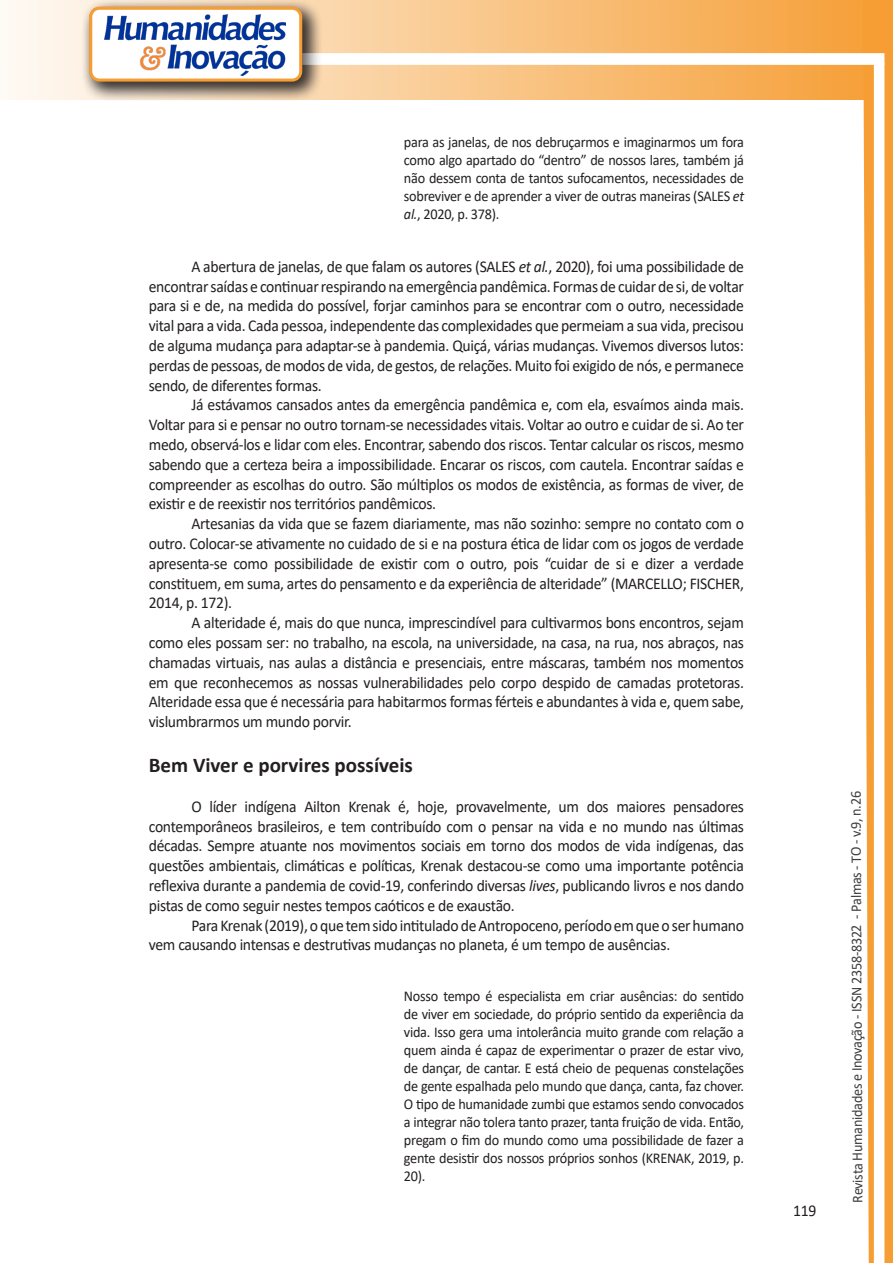
<style>
.page{position:relative;width:893px;height:1263px;background:#fff}
.page>*{position:absolute;margin:0;border:0;box-sizing:border-box;transform-origin:0 0}
.Titulo_2{font:700 21px "Calibri";color:#231f20}
.texto{font:16.5px/19.8px "Calibri";letter-spacing:-.02em;color:#231f20;text-align:justify;scale:.95 1}
.citacao{font:15px/18px "Calibri";letter-spacing:-.02em;color:#231f20;text-align:justify;scale:.95 1}
.t1{font:15px "Calibri";letter-spacing:-.025em;color:#3e3e3f;scale:.95 1}
.s1{font-style:italic}
</style>
<div class="page">
<svg style="left:5px;top:0;width:858px;height:100px;background:#f9c484"></svg>
<div style="left:302px;top:53px;width:582px;height:12px;background:#fff;border:2px solid #fff"></div>
<svg style="left:863px;top:0;width:30px;height:1263px"></svg>
<div style="left:81px;top:0;width:241px;height:102px;background:#231f20;opacity:.75"></div>
<svg style="left:91px;top:8px;width:210px;height:72px"></svg>
<div style="left:89px;top:7px;width:213px;height:75px;border:3px solid #f69e34;border-radius:9px"></div>
<p class="citacao" style="left:404px;top:133px;width:360px">para as janelas, de nos debruçarmos e imaginarmos um fora como algo apartado do “dentro” de nossos lares, também já não dessem conta de tantos sufocamentos, necessidades de sobreviver e de aprender a viver de outras maneiras (SALES <span class="s1">et al.</span>, 2020, p. 378).</p>
<p class="texto" style="left:149px;top:256px;width:628px;text-indent:43px">A abertura de janelas, de que falam os autores (SALES <span class="s1">et al.</span>, 2020), foi uma possibilidade de encontrar saídas e continuar respirando na emergência pandêmica. Formas de cuidar de si, de voltar para si e de, na medida do possível, forjar caminhos para se encontrar com o outro, necessidade vital para a vida. Cada pessoa, independente das complexidades que permeiam a sua vida, precisou de alguma mudança para adaptar-se à pandemia. Quiçá, várias mudanças. Vivemos diversos lutos: perdas de pessoas, de modos de vida, de gestos, de relações. Muito foi exigido de nós, e permanece sendo, de diferentes formas.</p>
<p class="texto" style="left:149px;top:394px;width:628px;text-indent:43px">Já estávamos cansados antes da emergência pandêmica e, com ela, esvaímos ainda mais.<br>Voltar para si e pensar no outro tornam-se necessidades vitais. Voltar ao outro e cuidar de si. Ao ter medo, observá-los e lidar com eles. Encontrar, sabendo dos riscos. Tentar calcular os riscos, mesmo sabendo que a certeza beira a impossibilidade. Encarar os riscos, com cautela. Encontrar saídas e compreender as escolhas do outro. São múltiplos os modos de existência, as formas de viver, de existir e de reexistir nos territórios pandêmicos.</p>
<p class="texto" style="left:149px;top:513px;width:628px;text-indent:43px">Artesanias da vida que se fazem diariamente, mas não sozinho: sempre no contato com o outro. Colocar-se ativamente no cuidado de si e na postura ética de lidar com os jogos de verdade apresenta-se como possibilidade de existir com o outro, pois “cuidar de si e dizer a verdade constituem, em suma, artes do pensamento e da experiência de alteridade” (MARCELLO; FISCHER, 2014, p. 172).</p>
<p class="texto" style="left:149px;top:612px;width:628px;text-indent:43px">A alteridade é, mais do que nunca, imprescindível para cultivarmos bons encontros, sejam como eles possam ser: no trabalho, na escola, na universidade, na casa, na rua, nos abraços, nas chamadas virtuais, nas aulas a distância e presenciais, entre máscaras, também nos momentos em que reconhecemos as nossas vulnerabilidades pelo corpo despido de camadas protetoras.<br>Alteridade essa que é necessária para habitarmos formas férteis e abundantes à vida e, quem sabe, vislumbrarmos um mundo porvir.</p>
<p class="Titulo_2" style="left:149px;top:750px;width:266px">Bem Viver e porvires possíveis</p>
<p class="texto" style="left:149px;top:796px;width:628px;text-indent:43px">O líder indígena Ailton Krenak é, hoje, provavelmente, um dos maiores pensadores contemporâneos brasileiros, e tem contribuído com o pensar na vida e no mundo nas últimas décadas. Sempre atuante nos movimentos sociais em torno dos modos de vida indígenas, das questões ambientais, climáticas e políticas, Krenak destacou-se como uma importante potência reflexiva durante a pandemia de covid-19, conferindo diversas <span class="s1">lives</span>, publicando livros e nos dando pistas de como seguir nestes tempos caóticos e de exaustão.</p>
<p class="texto" style="left:149px;top:915px;width:628px;text-indent:43px">Para Krenak (2019), o que tem sido intitulado de Antropoceno, período em que o ser humano vem causando intensas e destrutivas mudanças no planeta, é um tempo de ausências.</p>
<p class="citacao" style="left:404px;top:986px;width:360px">Nosso tempo é especialista em criar ausências: do sentido de viver em sociedade, do próprio sentido da experiência da vida. Isso gera uma intolerância muito grande com relação a quem ainda é capaz de experimentar o prazer de estar vivo, de dançar, de cantar. E está cheio de pequenas constelações de gente espalhada pelo mundo que dança, canta, faz chover.<br>O tipo de humanidade zumbi que estamos sendo convocados a integrar não tolera tanto prazer, tanta fruição de vida. Então, pregam o fim do mundo como uma possibilidade de fazer a gente desistir dos nossos próprios sonhos (KRENAK, 2019, p.<br>20).</p>
<p class="texto" style="left:793px;top:1200px;width:26px">119</p>
<p class="t1" style="left:846px;top:1203px;width:435px;rotate:-90deg">Revista Humanidades e Inovação - ISSN 2358-8322 - Palmas - TO - v.9, n.26</p>
</div>
